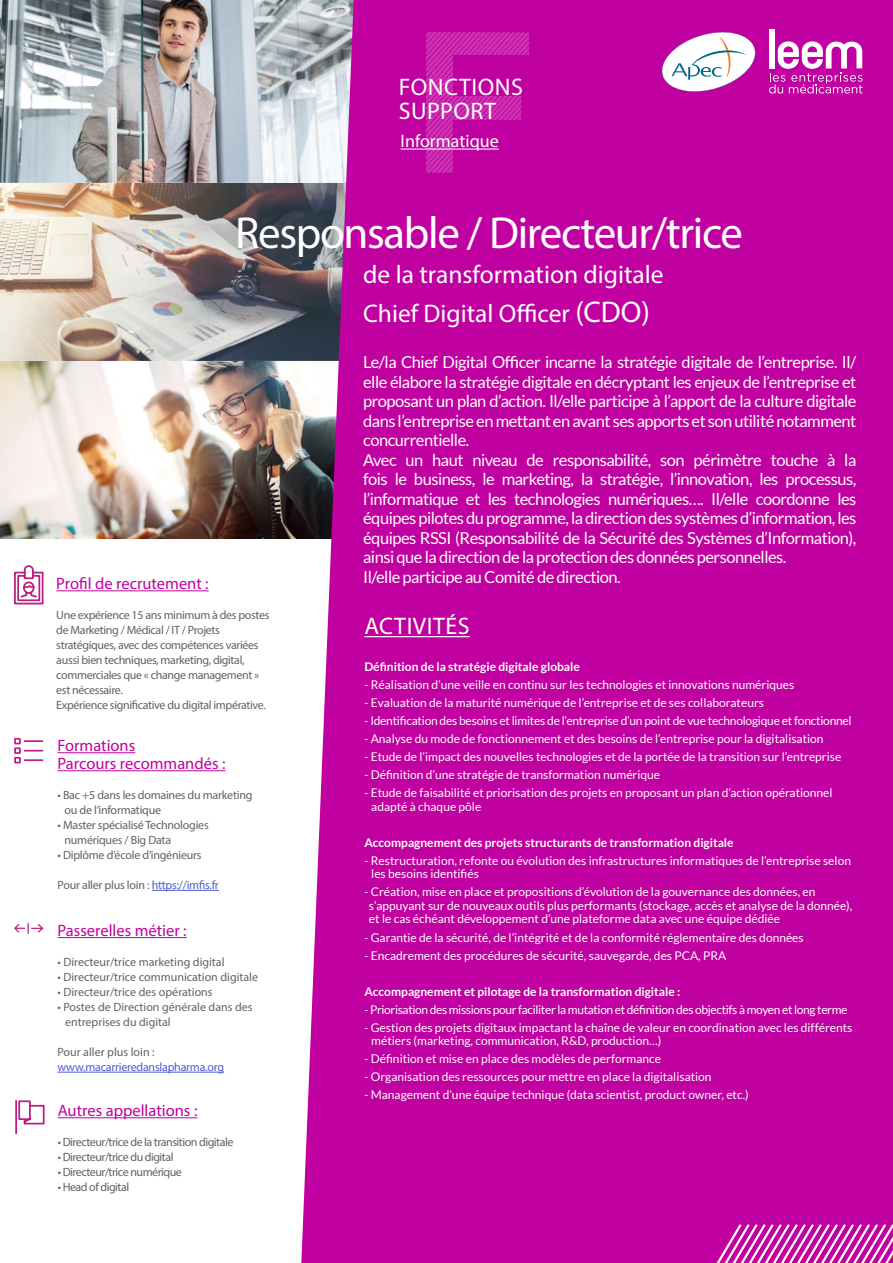
<style>
.page{position:relative;width:893px;height:1263px;background:#fff}
.page>*{position:absolute;margin:0;border:0;box-sizing:border-box;transform-origin:0 0}
.t1{font:45px "Myriad Pro";letter-spacing:-.03em;color:#fff}
.t2{font:25.5px/39px "Myriad Pro";color:#fff}
.t3{font:24px/24px "Myriad Pro";letter-spacing:.02em;color:#fff}
.t4{font:18px "Myriad Pro";color:#fff}
.t5{font:16.5px/19.5px "Lato";letter-spacing:-.03em;color:#fff}
.t6{font:16.5px/18px "Myriad Pro";color:#c000a0}
.t7{font:12px/13.5px "Lato";color:#fff}
.t8{font:12px/15px "Myriad Pro";letter-spacing:-.025em;color:#626262}
.t9{font:12px/15px "Myriad Pro";color:#626262}
.t10{font:700 12px "Lato";color:#fff}
.t11{font:12px "Lato";letter-spacing:-.02em;color:#fff}
.t12{font:12px "Lato";letter-spacing:-.03em;color:#fff}
.t13{font:12px "Myriad Pro";letter-spacing:-.02em;color:#4f5cd6}
.s1{font-size:30px}
.s2{color:#4f5cd6}
</style>
<div class="page">
<img style="left:0;top:361px;width:301px;height:178px">
<img style="left:0;top:183px;width:301px;height:178px">
<img style="left:0;top:0;width:301px;height:183px">
<div style="left:301px;top:0;width:592px;height:1263px;background:#c000a0"></div>
<hr style="left:364px;top:636px;width:106px;height:1px;background:#fff">
<svg style="left:891px;top:506px;width:2px;height:71px"></svg>
<hr style="left:56px;top:590px;width:153px;height:1px;background:#c000a0">
<hr style="left:58px;top:752px;width:77px;height:1px;background:#c000a0">
<hr style="left:58px;top:770px;width:167px;height:1px;background:#c000a0">
<hr style="left:152px;top:890px;width:67px;height:1px;background:#4f5cd6">
<hr style="left:58px;top:937px;width:129px;height:1px;background:#c000a0">
<hr style="left:58px;top:1072px;width:166px;height:1px;background:#4f5cd6">
<hr style="left:58px;top:1117px;width:139px;height:1px;background:#c000a0">
<svg style="left:654px;top:1224px;width:239px;height:39px;background:#cd39b5"></svg>
<div style="left:769px;top:29px;width:6px;height:39px;background:#fff"></div>
<svg style="left:769px;top:41px;width:93px;height:53px"></svg>
<hr style="left:401px;top:149px;width:98px;height:1px;background:#fff">
<svg style="left:426px;top:32px;width:103px;height:140px;background:#c414a7"></svg>
<svg style="left:14px;top:565px;width:30px;height:39px"></svg>
<svg style="left:14px;top:738px;width:29px;height:25px"></svg>
<svg style="left:14px;top:923px;width:29px;height:10px"></svg>
<svg style="left:15px;top:1101px;width:30px;height:33px"></svg>
<svg style="left:662px;top:32px;width:93px;height:60px"></svg>
<h3 class="t3" style="left:399px;top:74px;width:126px">FONCTIONS<br>SUPPORT</h3>
<h3 class="t4" style="left:401px;top:130px;width:100px">Informatique</h3>
<h1 class="t1" style="left:235px;top:205px;width:509px">Responsable / Directeur/trice</h1>
<h2 class="t2" style="left:363px;top:255px;width:302px">de la transformation digitale<br>Chief Digital Officer <span class="s1">(CDO)</span></h2>
<h3 class="t6" style="left:56px;top:574px;width:154px">Profil de recrutement :</h3>
<p class="t8" style="left:56px;top:607px;width:215px">Une expérience 15 ans minimum à des postes de Marketing / Médical / IT / Projets stratégiques, avec des compétences variées aussi bien techniques, marketing, digital, commerciales que « change management » est nécessaire.<br>Expérience significative du digital impérative.</p>
<h3 class="t6" style="left:58px;top:736px;width:169px">Formations<br>Parcours recommandés :</h3>
<p class="t8" style="left:64px;top:787px;width:190px;text-indent:-7px">• Bac +5 dans les domaines du marketing ou de l’informatique</p>
<p class="t8" style="left:64px;top:817px;width:146px;text-indent:-7px">• Master spécialisé Technologies numériques / Big Data</p>
<p class="t8" style="left:58px;top:847px;width:146px">• Diplôme d’école d’ingénieurs</p>
<p class="t8" style="left:58px;top:877px;width:163px">Pour aller plus loin : <span class="s2">https://imfis.fr</span></p>
<h3 class="t6" style="left:58px;top:921px;width:131px">Passerelles métier :</h3>
<p class="t9" style="left:58px;top:954px;width:168px">• Directeur/trice marketing digital</p>
<p class="t9" style="left:58px;top:969px;width:202px">• Directeur/trice communication digitale</p>
<p class="t9" style="left:58px;top:984px;width:157px">• Directeur/trice des opérations</p>
<p class="t9" style="left:65px;top:999px;width:189px;text-indent:-8px">• Postes de Direction générale dans des entreprises du digital</p>
<p class="t9" style="left:58px;top:1044px;width:99px">Pour aller plus loin :</p>
<p class="t13" style="left:58px;top:1059px;width:168px">www.macarrieredanslapharma.org</p>
<h3 class="t6" style="left:58px;top:1101px;width:141px">Autres appellations :</h3>
<p class="t8" style="left:58px;top:1134px;width:177px">• Directeur/trice de la transition digitale</p>
<p class="t8" style="left:58px;top:1149px;width:117px">• Directeur/trice du digital</p>
<p class="t8" style="left:58px;top:1164px;width:126px">• Directeur/trice numérique</p>
<p class="t8" style="left:58px;top:1179px;width:73px">• Head of digital</p>
<p class="t5" style="left:363px;top:352px;width:495px">Le/la Chief Digital Officer incarne la stratégie digitale de l’entreprise. Il/ elle élabore la stratégie digitale en décryptant les enjeux de l’entreprise et proposant un plan d’action. Il/elle participe à l’apport de la culture digitale dans l’entreprise en mettant en avant ses apports et son utilité notamment concurrentielle.<br>Avec un haut niveau de responsabilité, son périmètre touche à la fois le business, le marketing, la stratégie, l’innovation, les processus, l’informatique et les technologies numériques…. Il/elle coordonne les équipes pilotes du programme, la direction des systèmes d’information, les équipes RSSI (Responsabilité de la Sécurité des Systèmes d’Information), ainsi que la direction de la protection des données personnelles.<br>Il/elle participe au Comité de direction.</p>
<h3 class="t3" style="left:364px;top:614px;width:107px">ACTIVITÉS</h3>
<p class="t10" style="left:364px;top:660px;width:217px">Définition de la stratégie digitale globale</p>
<p class="t7" style="left:364px;top:678px;width:431px">- Réalisation d’une veille en continu sur les technologies et innovations numériques</p>
<p class="t7" style="left:364px;top:696px;width:401px">- Evaluation de la maturité numérique de l’entreprise et de ses collaborateurs</p>
<p class="t11" style="left:364px;top:714px;width:489px">- Identification des besoins et limites de l’entreprise d’un point de vue technologique et fonctionnel</p>
<p class="t7" style="left:364px;top:732px;width:461px">- Analyse du mode de fonctionnement et des besoins de l’entreprise pour la digitalisation</p>
<p class="t7" style="left:364px;top:750px;width:478px">- Etude de l’impact des nouvelles technologies et de la portée de la transition sur l’entreprise</p>
<p class="t7" style="left:364px;top:768px;width:297px">- Définition d’une stratégie de transformation numérique</p>
<p class="t7" style="left:371px;top:786px;width:463px;text-indent:-7px">- Etude de faisabilité et priorisation des projets en proposant un plan d’action opérationnel adapté à chaque pôle</p>
<p class="t10" style="left:364px;top:836px;width:371px">Accompagnement des projets structurants de transformation digitale</p>
<p class="t7" style="left:371px;top:854px;width:481px;text-indent:-7px">- Restructuration, refonte ou évolution des infrastructures informatiques de l’entreprise selon les besoins identifiés</p>
<p class="t7" style="left:369px;top:885px;width:485px;text-indent:-5px">- Création, mise en place et propositions d’évolution de la gouvernance des données, en s’appuyant sur de nouveaux outils plus performants (stockage, accès et analyse de la donnée), et le cas échéant développement d’une plateforme data avec une équipe dédiée</p>
<p class="t7" style="left:364px;top:930px;width:441px">- Garantie de la sécurité, de l’intégrité et de la conformité réglementaire des données</p>
<p class="t7" style="left:364px;top:948px;width:363px">- Encadrement des procédures de sécurité, sauvegarde, des PCA, PRA</p>
<p class="t10" style="left:364px;top:984px;width:317px">Accompagnement et pilotage de la transformation digitale :</p>
<p class="t12" style="left:364px;top:1002px;width:485px">- Priorisation des missions pour faciliter la mutation et définition des objectifs à moyen et long terme</p>
<p class="t7" style="left:371px;top:1020px;width:483px;text-indent:-7px">- Gestion des projets digitaux impactant la chaîne de valeur en coordination avec les différents métiers (marketing, communication, R&amp;D, production…)</p>
<p class="t7" style="left:364px;top:1052px;width:298px">- Définition et mise en place des modèles de performance</p>
<p class="t7" style="left:364px;top:1070px;width:349px">- Organisation des ressources pour mettre en place la digitalisation</p>
<p class="t7" style="left:364px;top:1088px;width:386px">- Management d’une équipe technique (data scientist, product owner, etc.)</p>
</div>
